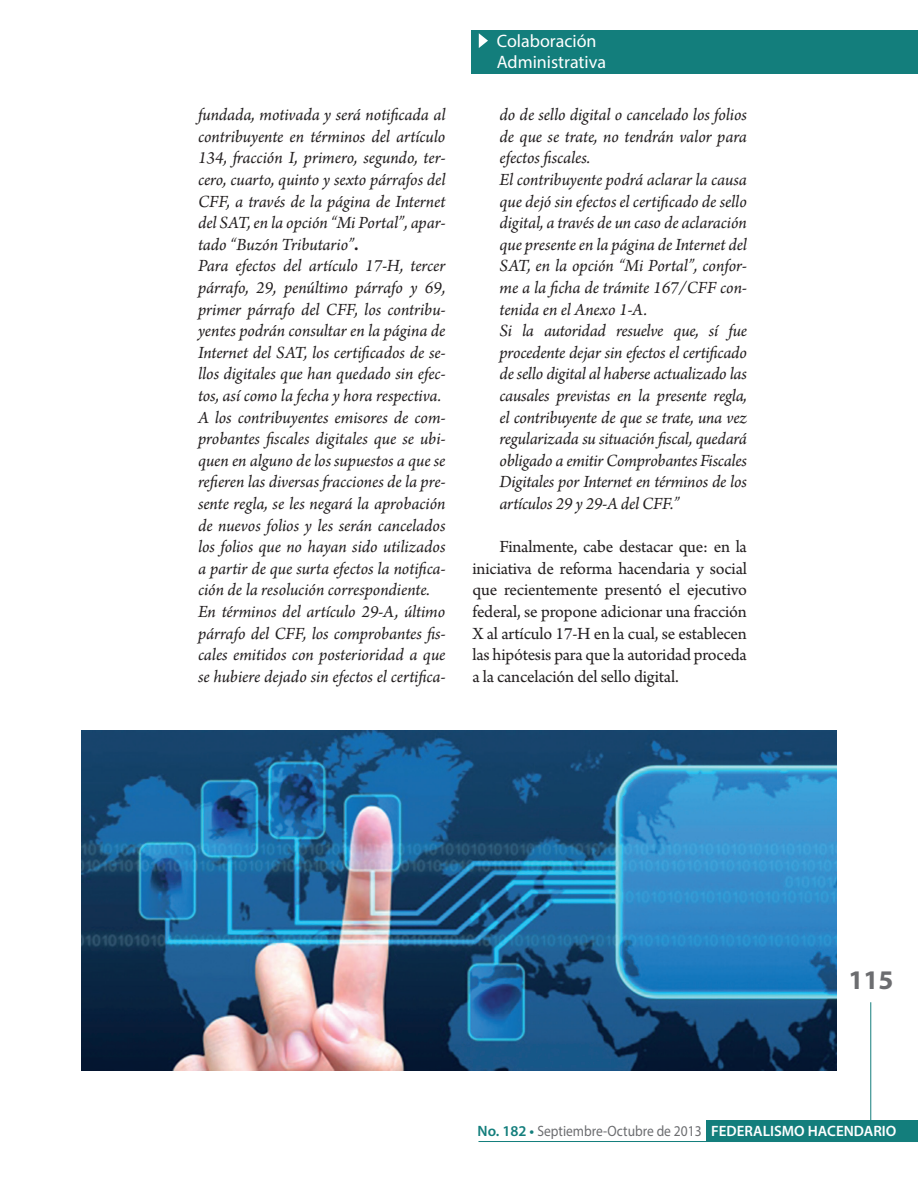
<style>
.page{position:relative;width:918px;height:1188px;background:#fff}
.page>*{position:absolute;margin:0;border:0;box-sizing:border-box;transform-origin:0 0}
.t1{font:700 27px "Myriad Pro";color:#6c6d70}
.inciso1{font:italic 18px/21.6px "Arno Pro";letter-spacing:-.005em;color:#231f20;text-align:justify}
.texto{font:18px/21.6px "Arno Pro";letter-spacing:-.01em;color:#231f20;text-align:justify}
.t2{font:18px/21.6px "Myriad Pro";color:#fff}
.t3{font:15px "Myriad Pro";color:#6c6d70;scale:.9 1}
.s1{font-weight:700;font-style:normal}
.s2{font-weight:600;color:#137e7c}
.s3{font-weight:600;color:#fff}
</style>
<div class="page">
<div style="left:471px;top:31px;width:447px;height:43px;background:#137e7c"></div>
<svg style="left:479px;top:33px;width:9px;height:15px"></svg>
<div style="left:706px;top:1121px;width:212px;height:21px;background:#137e7c"></div>
<hr style="left:478px;top:1141px;width:440px;height:1px;background:#137e7c">
<hr style="left:870px;top:1002px;width:1px;height:119px;background:#137e7c">
<img style="left:81px;top:730px;width:756px;height:341px">
<p class="inciso1" style="left:198px;top:105px;width:249px">fundada, motivada y será notificada al contribuyente en términos del artículo 134, fracción I, primero, segundo, ter&shy;cero, cuarto, quinto y sexto párrafos del CFF, a través de la página de Internet del SAT, en la opción “Mi Portal”, apar&shy;tado “Buzón Tributario”<span class="s1">.</span></p>
<p class="inciso1" style="left:198px;top:256px;width:249px">Para efectos del artículo 17-H, tercer párrafo, 29, penúltimo párrafo y 69, primer párrafo del CFF, los contribu&shy;yentes podrán consultar en la página de Internet del SAT, los certificados de se&shy;llos digitales que han quedado sin efec&shy;tos, así como la fecha y hora respectiva.</p>
<p class="inciso1" style="left:198px;top:407px;width:249px">A los contribuyentes emisores de com&shy;probantes fiscales digitales que se ubi&shy;quen en alguno de los supuestos a que se refieren las diversas fracciones de la pre&shy;sente regla, se les negará la aprobación de nuevos folios y les serán cancelados los folios que no hayan sido utilizados a partir de que surta efectos la notifica&shy;ción de la resolución correspondiente.</p>
<p class="inciso1" style="left:198px;top:602px;width:249px">En términos del artículo 29-A, último párrafo del CFF, los comprobantes fis&shy;cales emitidos con posterioridad a que se hubiere dejado sin efectos el certifica-</p>
<p class="t2" style="left:497px;top:29px;width:111px">Colaboración<br>Administrativa</p>
<p class="inciso1" style="left:500px;top:105px;width:249px">do de sello digital o cancelado los folios de que se trate, no tendrán valor para efectos fiscales.</p>
<p class="inciso1" style="left:500px;top:170px;width:249px">El contribuyente podrá aclarar la causa que dejó sin efectos el certificado de sello digital, a través de un caso de aclaración que presente en la página de Internet del SAT, en la opción “Mi Portal”, confor&shy;me a la ficha de trámite 167/CFF con&shy;tenida en el Anexo 1-A.</p>
<p class="inciso1" style="left:500px;top:321px;width:249px">Si la autoridad resuelve que, sí fue procedente dejar sin efectos el certificado de sello digital al haberse actualizado las causales previstas en la presente regla, el contribuyente de que se trate, una vez regularizada su situación fiscal, quedará obligado a emitir Comprobantes Fiscales Digitales por Internet en términos de los artículos 29 y 29-A del CFF.”</p>
<p class="texto" style="left:472px;top:537px;width:276px;text-indent:27px">Finalmente, cabe destacar que: en la iniciativa de reforma hacendaria y social que recientemente presentó el ejecutivo federal, se propone adicionar una fracción X al artículo 17-H en la cual, se establecen las hipótesis para que la autoridad proceda a la cancelación del sello digital.</p>
<h1 class="t1" style="left:848px;top:963px;width:46px">115</h1>
<p class="t3" style="left:478px;top:1122px;width:467px"><span class="s2">No. 182 •</span> Septiembre-Octubre de 2013 <span class="s3">FEDERALISMO HACENDARIO</span></p>
</div>
